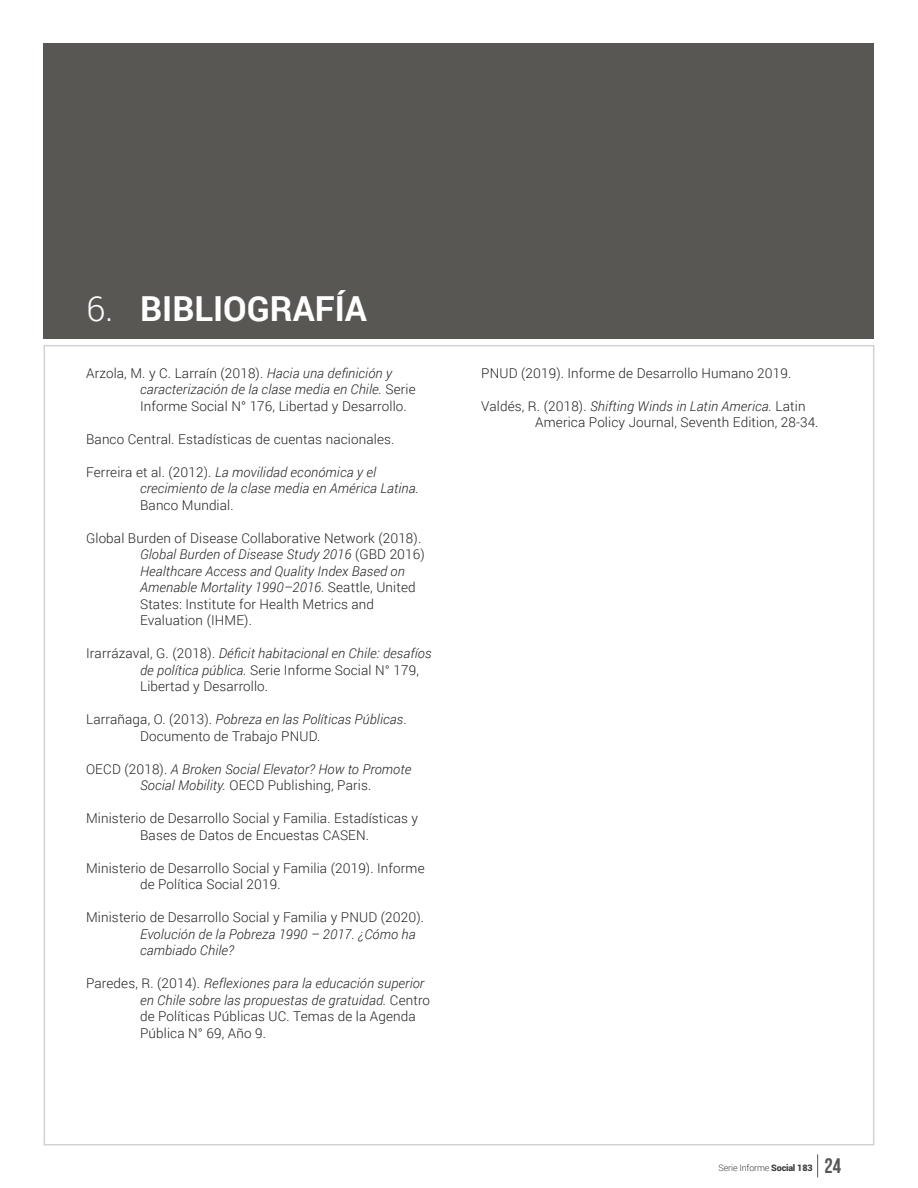
<style>
.page{position:relative;width:918px;height:1188px;background:#fff}
.page>*{position:absolute;margin:0;border:0;box-sizing:border-box;transform-origin:0 0}
.t1{font:700 34.5px "Roboto";color:#fff}
.t2{font:21px "Bebas Neue";color:#585754}
.t3{font:300 13.5px "Roboto";letter-spacing:.01em;color:#231f20}
.t4{font:italic 300 13.5px "Roboto";letter-spacing:.01em;color:#231f20}
.t5{font:300 9px "Roboto";letter-spacing:-.02em;color:#3e3d39}
.s1{font-weight:300}
.s2{font-style:italic}
.s3{font-style:normal}
.s4{font-weight:900}
</style>
<div class="page">
<svg style="left:817px;top:1154px;width:1px;height:23px"></svg>
<div style="left:44px;top:43px;width:830px;height:295px;background:#585754"></div>
<p class="t1" style="left:86px;top:284px;width:282px"><span class="s1">6.</span> BIBLIOGRAFÍA</p>
<p class="t3" style="left:86px;top:364px;width:308px">Arzola, M. y C. Larraín (2018). <span class="s2">Hacia una definición y</span></p>
<p class="t4" style="left:140px;top:380px;width:277px">caracterización de la clase media en Chile. <span class="s3">Serie</span></p>
<p class="t3" style="left:140px;top:397px;width:268px">Informe Social N° 176, Libertad y Desarrollo.</p>
<p class="t3" style="left:86px;top:430px;width:310px">Banco Central. Estadísticas de cuentas nacionales.</p>
<p class="t4" style="left:86px;top:463px;width:292px"><span class="s3">Ferreira et al. (2012).</span> La movilidad económica y el</p>
<p class="t4" style="left:140px;top:479px;width:280px">crecimiento de la clase media en América Latina.</p>
<p class="t3" style="left:140px;top:496px;width:95px">Banco Mundial.</p>
<p class="t3" style="left:86px;top:529px;width:337px">Global Burden of Disease Collaborative Network (2018).</p>
<p class="t4" style="left:140px;top:545px;width:286px">Global Burden of Disease Study 2016 <span class="s3">(GBD 2016)</span></p>
<p class="t4" style="left:140px;top:562px;width:266px">Healthcare Access and Quality Index Based on</p>
<p class="t4" style="left:140px;top:578px;width:277px">Amenable Mortality 1990–2016. <span class="s3">Seattle, United</span></p>
<p class="t3" style="left:140px;top:595px;width:236px">States: Institute for Health Metrics and</p>
<p class="t3" style="left:140px;top:611px;width:113px">Evaluation (IHME).</p>
<p class="t4" style="left:86px;top:644px;width:347px"><span class="s3">Irarrázaval, G. (2018).</span> Déficit habitacional en Chile: desafíos</p>
<p class="t3" style="left:140px;top:661px;width:280px"><span class="s2">de política pública.</span> Serie Informe Social N° 179,</p>
<p class="t3" style="left:140px;top:677px;width:130px">Libertad y Desarrollo.</p>
<p class="t4" style="left:86px;top:710px;width:322px"><span class="s3">Larrañaga, O. (2013).</span> Pobreza en las Políticas Públicas<span class="s3">.</span></p>
<p class="t3" style="left:140px;top:727px;width:182px">Documento de Trabajo PNUD.</p>
<p class="t4" style="left:86px;top:760px;width:327px"><span class="s3">OECD (2018).</span> A Broken Social Elevator? How to Promote</p>
<p class="t3" style="left:140px;top:776px;width:233px"><span class="s2">Social Mobility.</span> OECD Publishing, Paris.</p>
<p class="t3" style="left:86px;top:809px;width:334px">Ministerio de Desarrollo Social y Familia. Estadísticas y</p>
<p class="t3" style="left:140px;top:826px;width:231px">Bases de Datos de Encuestas CASEN.</p>
<p class="t3" style="left:86px;top:859px;width:340px">Ministerio de Desarrollo Social y Familia (2019). Informe</p>
<p class="t3" style="left:140px;top:875px;width:142px">de Política Social 2019.</p>
<p class="t3" style="left:86px;top:908px;width:339px">Ministerio de Desarrollo Social y Familia y PNUD (2020).</p>
<p class="t4" style="left:140px;top:925px;width:277px">Evolución de la Pobreza 1990 – 2017. ¿Cómo ha</p>
<p class="t4" style="left:140px;top:941px;width:95px">cambiado Chile?</p>
<p class="t4" style="left:86px;top:974px;width:340px"><span class="s3">Paredes, R. (2014).</span> Reflexiones para la educación superior</p>
<p class="t4" style="left:140px;top:991px;width:292px">en Chile sobre las propuestas de gratuidad. <span class="s3">Centro</span></p>
<p class="t3" style="left:140px;top:1007px;width:277px">de Políticas Públicas UC. Temas de la Agenda</p>
<p class="t3" style="left:140px;top:1024px;width:128px">Pública N° 69, Año 9.</p>
<p class="t3" style="left:481px;top:364px;width:311px">PNUD (2019). Informe de Desarrollo Humano 2019.</p>
<p class="t4" style="left:481px;top:397px;width:326px"><span class="s3">Valdés, R. (2018).</span> Shifting Winds in Latin America. <span class="s3">Latin</span></p>
<p class="t3" style="left:535px;top:413px;width:285px">America Policy Journal, Seventh Edition, 28-34.</p>
<p class="t5" style="left:719px;top:1162px;width:96px">Serie Informe <span class="s4">Social 183</span></p>
<p class="t2" style="left:825px;top:1155px;width:18px">24</p>
</div>
